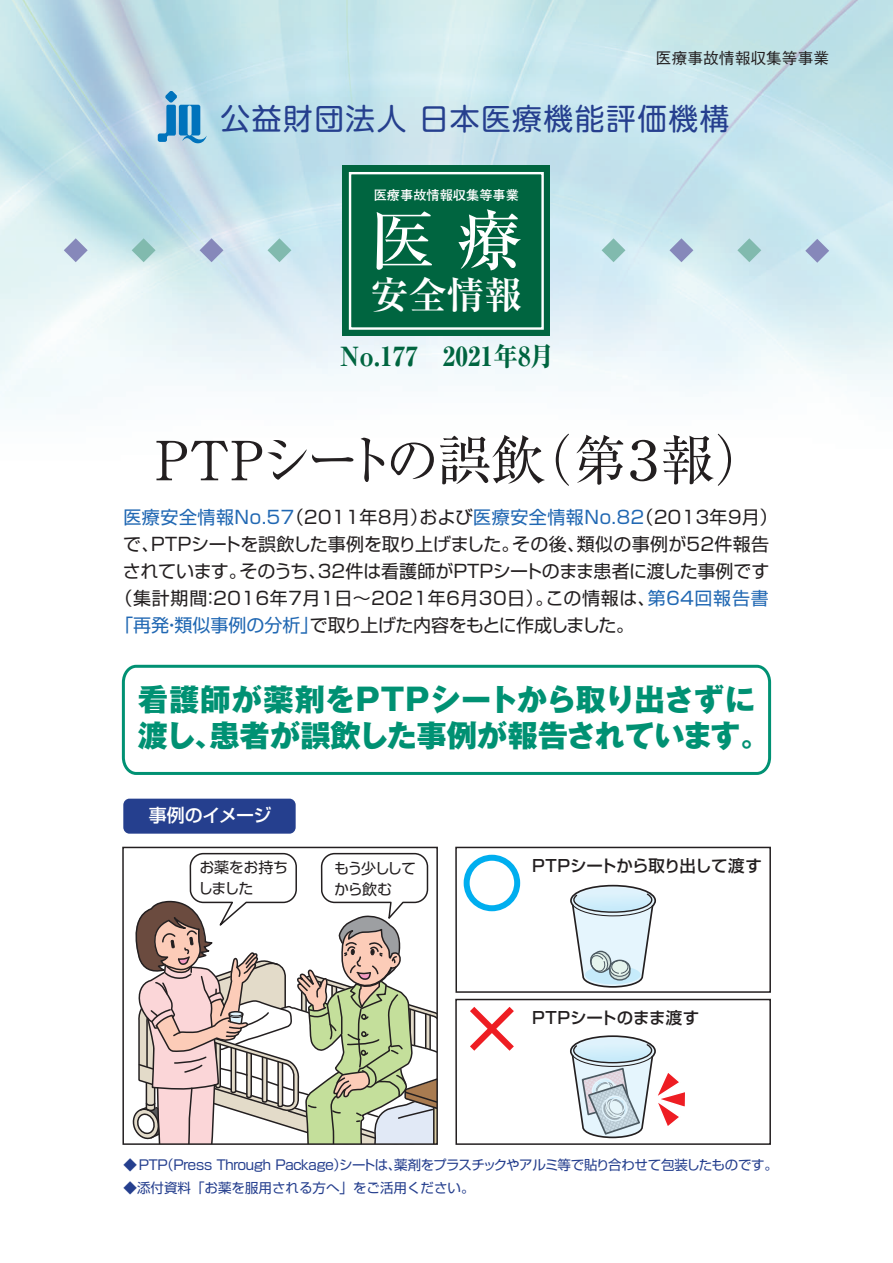
<style>
.page{position:relative;width:893px;height:1263px;background:#fff}
.page>*{position:absolute;margin:0;border:0;box-sizing:border-box;transform-origin:0 0}
.t1{font:500 65.4px "Ryumin Pro";color:#fff}
.t2{font:54px "Ryumin Pro";letter-spacing:-.2em;color:#231f20}
.t3{font:700 37.95px "Ryumin Pro";color:#fff}
.t4{font:800 30.3px/36.3px "Gothic MB101 Pro";letter-spacing:-.015em;color:#009173}
.t5{font:29.85px "Shin M Go Pro";letter-spacing:.05em;color:#253f8e}
.t6{font:800 26.4px "Ryumin Pro";color:#006540;scale:.95 1}
.t7{font:18px "Shin Go Pro";letter-spacing:-.02em;color:#231f20}
.t8{font:18px "Shin Go Pro";letter-spacing:-.005em;color:#2168b3}
.t9{font:18px "Shin Go Pro";letter-spacing:-.09em;color:#231f20}
.t10{font:500 18px "Shin Go Pro";letter-spacing:-.035em;color:#fff}
.t11{font:500 16.5px "Shin Go Pro";letter-spacing:.005em;color:#231f20}
.t12{font:500 15.75px "Gothic BBB Pro";color:#231f20}
.t13{font:15px/21px "UD Shin Go Pro";letter-spacing:-.08em;color:#231f20}
.t14{font:15px/21px "UD Shin Go Pro";letter-spacing:-.025em;color:#231f20}
.t15{font:13.5px "Shin Go Pro";letter-spacing:-.08em;color:#253f8e}
.t16{font:13.5px "Shin Go Pro";color:#253f8e}
.t17{font:700 13.2px "Futo Go B101 Pro";color:#fff}
.s1{color:#231f20}
.s2{color:#2168b3}
</style>
<div class="page">
<img style="left:0;top:0;width:893px;height:999px">
<svg style="left:127px;top:852px;width:308px;height:290px"></svg>
<svg style="left:602px;top:238px;width:23px;height:24px"></svg>
<svg style="left:669px;top:238px;width:24px;height:24px"></svg>
<svg style="left:805px;top:239px;width:24px;height:24px"></svg>
<svg style="left:737px;top:238px;width:24px;height:24px"></svg>
<svg style="left:132px;top:238px;width:24px;height:24px"></svg>
<svg style="left:200px;top:238px;width:23px;height:24px"></svg>
<svg style="left:64px;top:238px;width:24px;height:24px"></svg>
<svg style="left:267px;top:238px;width:24px;height:24px"></svg>
<div style="left:342px;top:165px;width:208px;height:171px;background:#006540"></div>
<div style="left:349px;top:172px;width:195px;height:158px;border:2px solid #fff"></div>
<svg style="left:158px;top:91px;width:49px;height:52px;background:#73b0d6"></svg>
<div style="left:123px;top:799px;width:173px;height:35px;background:#253f8e;border-radius:6px"></div>
<div style="left:122px;top:847px;width:316px;height:298px;border:2px solid #231f20"></div>
<div style="left:455px;top:847px;width:316px;height:146px;border:2px solid #231f20"></div>
<div style="left:455px;top:999px;width:316px;height:146px;border:2px solid #231f20"></div>
<svg style="left:470px;top:1007px;width:44px;height:44px"></svg>
<div style="left:464px;top:855px;width:56px;height:56px;border:6px solid #00aeef;border-radius:50%"></div>
<svg style="left:570px;top:1035px;width:115px;height:104px"></svg>
<svg style="left:569px;top:884px;width:88px;height:104px"></svg>
<svg style="left:120px;top:663px;width:653px;height:113px"></svg>
<p class="t12" style="left:656px;top:45px;width:175px">医療事故情報収集等事業</p>
<h3 class="t5" style="left:221px;top:94px;width:511px">公益財団法人 日本医療機能評価機構</h3>
<p class="t17" style="left:374px;top:184px;width:147px">医療事故情報収集等事業</p>
<h1 class="t1" style="left:370px;top:189px;width:154px">医 療</h1>
<h3 class="t3" style="left:370px;top:265px;width:153px">安全情報</h3>
<h3 class="t6" style="left:340px;top:336px;width:227px">No.177 2021年8月</h3>
<h2 class="t2" style="left:145px;top:418px;width:625px">ＰＴＰシートの誤飲（第３報）</h2>
<p class="t8" style="left:123px;top:502px;width:656px">医療安全情報No.５７<span class="s1">（２０１１年８月）および</span>医療安全情報No.８２<span class="s1">（２０１３年９月）</span></p>
<p class="t7" style="left:123px;top:529px;width:647px">で、ＰＴＰシートを誤飲した事例を取り上げました。その後、類似の事例が52件報告</p>
<p class="t7" style="left:123px;top:556px;width:648px">されています。そのうち、32件は看護師がPTPシートのまま患者に渡した事例です</p>
<p class="t9" style="left:114px;top:583px;width:656px">（集計期間：２０１６年７月１日～２０２１年６月30日）。この情報は、<span class="s2">第６４回報告書</span></p>
<p class="t7" style="left:115px;top:610px;width:521px"><span class="s2">「再発・類似事例の分析」</span>で取り上げた内容をもとに作成しました。</p>
<h3 class="t4" style="left:138px;top:678px;width:634px">看護師が薬剤をＰＴＰシートから取り出さずに渡し、患者が誤飲した事例が報告されています。</h3>
<p class="t10" style="left:149px;top:801px;width:124px">事例のイメージ</p>
<p class="t14" style="left:198px;top:857px;width:92px">お薬をお持ちしました</p>
<p class="t13" style="left:334px;top:857px;width:83px">もう少ししてから飲む</p>
<p class="t11" style="left:532px;top:852px;width:231px">PTPシートから取り出して渡す</p>
<p class="t11" style="left:532px;top:1004px;width:169px">PTPシートのまま渡す</p>
<p class="t15" style="left:124px;top:1154px;width:656px">◆ＰＴＰ（ＰｒｅｓｓＴｈｒｏｕｇｈＰａｃｋａｇｅ）シートは、薬剤をプラスチックやアルミ等で貼り合わせて包装したものです。</p>
<p class="t16" style="left:124px;top:1176px;width:353px">◆添付資料「お薬を服用される方へ」をご活用ください。</p>
</div>
